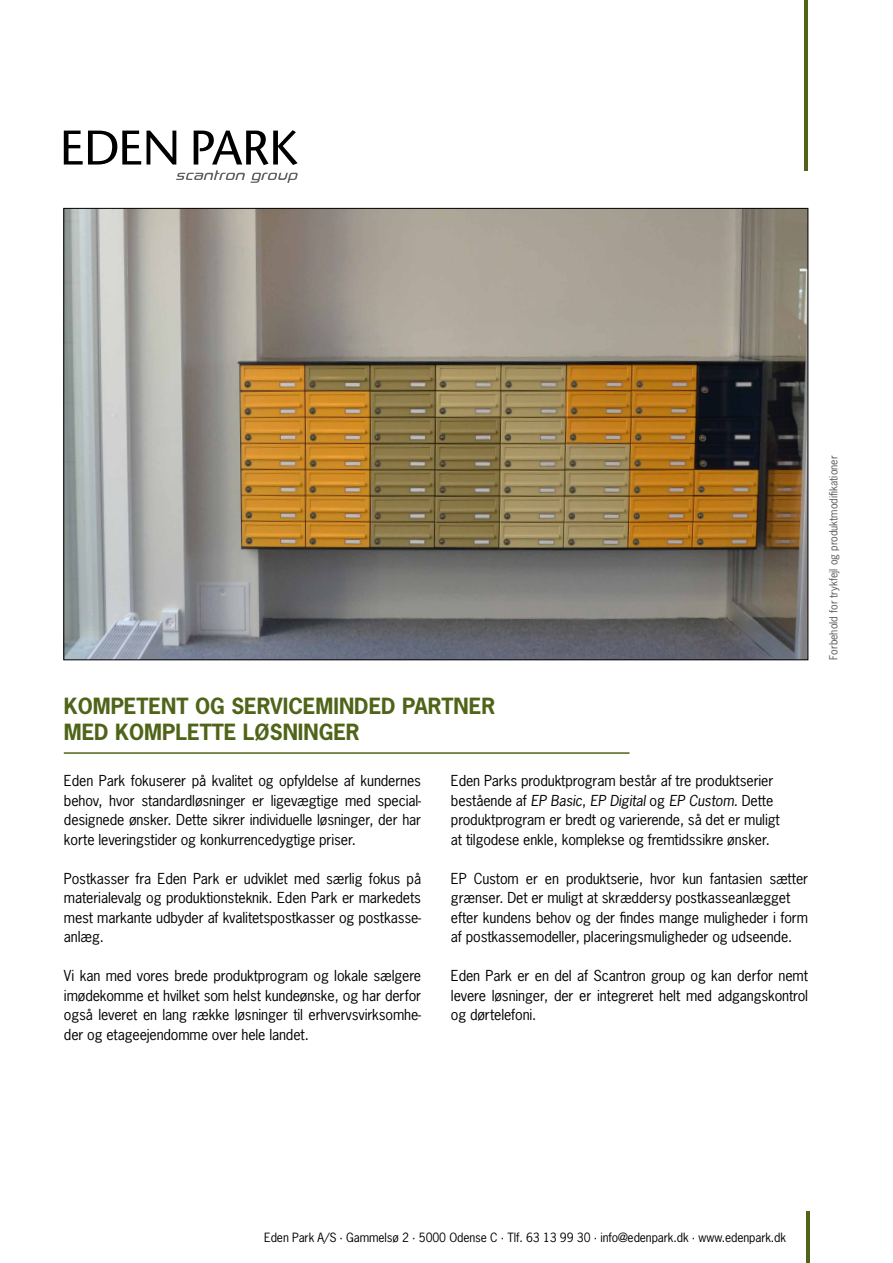
<style>
.page{position:relative;width:893px;height:1263px;background:#fff}
.page>*{position:absolute;margin:0;border:0;box-sizing:border-box;transform-origin:0 0}
.t1{font:700 21px/25.2px "News Gothic Std";color:#4f6418}
.t2{font:14.25px/19.5px "News Gothic Std";letter-spacing:-.01em;color:#000;text-align:justify}
.t3{font:12px "News Gothic Std";letter-spacing:-.01em;color:#000}
.t4{font:10.5px "News Gothic Std";color:#58595b}
.s1{font-style:italic}
</style>
<div class="page">
<hr style="left:806px;top:1211px;width:3px;height:52px;background:#4f6418">
<svg style="left:64px;top:131px;width:77px;height:34px"></svg>
<svg style="left:147px;top:130px;width:151px;height:53px"></svg>
<hr style="left:805px;top:0;width:3px;height:170px;background:#4f6418">
<img style="left:66px;top:210px;width:740px;height:448px">
<hr style="left:64px;top:752px;width:565px;height:2px;background:#4f6418">
<h1 class="t1" style="left:64px;top:693px;width:44px">KOMPE</h1>
<h1 class="t1" style="left:137px;top:693px;width:109px">TENT OG SER</h1>
<h1 class="t1" style="left:64px;top:693px;width:419px;text-indent:207px">VICEMINDED PARTNER<br>MED KOMPLETTE LØSNINGER</h1>
<p class="t2" style="left:64px;top:771px;width:359px">Eden Park fokuserer på kvalitet og opfyldelse af kundernes behov, hvor standardløsninger er ligevægtige med special&shy;designede ønsker. Dette sikrer individuelle løsninger, der har korte leveringstider og konkurrencedygtige priser.</p>
<p class="t2" style="left:64px;top:868px;width:359px">Postkasser fra Eden Park er udviklet med særlig fokus på materialevalg og produktionsteknik. Eden Park er markedets mest markante udbyder af kvalitetspostkasser og postkasse&shy;anlæg.</p>
<p class="t2" style="left:64px;top:966px;width:359px">Vi kan med vores brede produktprogram og lokale sælgere imødekomme et hvilket som helst kundeønske, og har derfor også leveret en lang række løsninger til erhvervsvirksomhe&shy;der og etageejendomme over hele landet.</p>
<p class="t2" style="left:451px;top:771px;width:330px;text-align:left">Eden Parks produktprogram består af tre produktserier bestående af <span class="s1">EP Basic</span>, <span class="s1">EP Digital</span> og <span class="s1">EP Custom.</span> Dette produktprogram er bredt og varierende, så det er muligt at tilgodese enkle, komplekse og fremtidssikre ønsker.</p>
<p class="t2" style="left:451px;top:868px;width:359px;text-align:left">EP Custom er en produktserie, hvor kun fantasien sætter grænser. Det er muligt at skræddersy postkasseanlægget efter kundens behov og der findes mange muligheder i form af postkassemodeller, placeringsmuligheder og udseende.</p>
<p class="t2" style="left:451px;top:966px;width:359px">Eden Park er en del af Scantron group og kan derfor nemt levere løsninger, der er integreret helt med adgangskontrol og dørtelefoni.</p>
<p class="t4" style="left:827px;top:660px;width:206px;rotate:-90deg">Forbehold for trykfejl og produktmodifikationer</p>
<p class="t3" style="left:264px;top:1230px;width:524px">Eden Park A/S · Gammelsø 2 · 5000 Odense C · Tlf. 63 13 99 30 · info@edenpark.dk · www.edenpark.dk</p>
</div>
